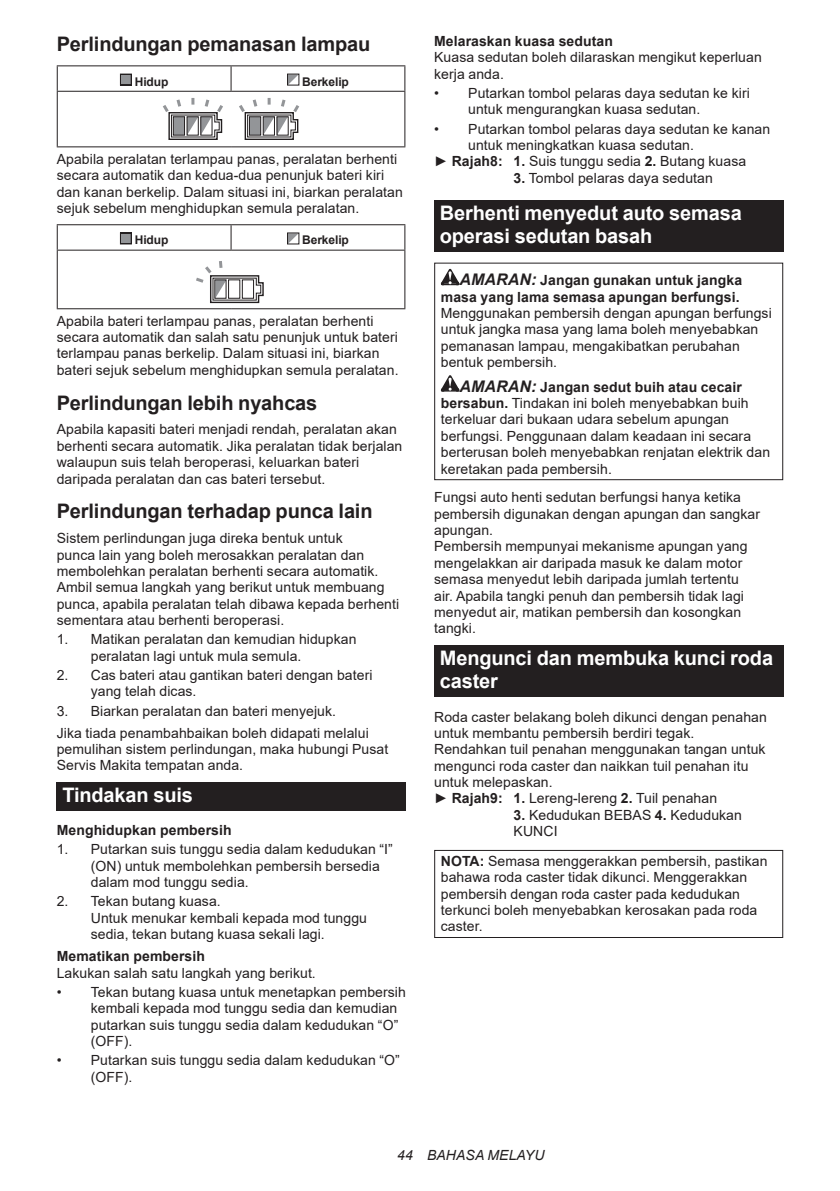
<style>
.page{position:relative;width:840px;height:1191px;background:#fff}
.page>*{position:absolute;margin:0;border:0;box-sizing:border-box;transform-origin:0 0}
.t1{font:700 20px/23.4px "Arial";letter-spacing:-.01em;color:#fff}
.t2{font:700 20px "Arial";letter-spacing:-.01em;color:#231f20}
.t3{font:14px/16.4px "Arial";letter-spacing:.005em;color:#231f20}
.t4{font:700 14px/16.4px "Arial";letter-spacing:.005em;color:#231f20;text-align:right}
.t5{font:italic 14px "Arial";letter-spacing:.005em;color:#231f20}
.t6{font:700 12px "Arial";letter-spacing:-.01em;color:#231f20}
.s1{font-weight:700}
.s2{font-style:italic;font-size:16px}
.s3{font-weight:700;font-style:italic;font-size:16px}
</style>
<div class="page">
<hr style="left:57px;top:65px;width:174px;height:1px;background:#231f20">
<svg style="left:57px;top:66px;width:1px;height:25px"></svg>
<hr style="left:231px;top:65px;width:174px;height:1px;background:#231f20">
<svg style="left:230px;top:66px;width:1px;height:25px"></svg>
<svg style="left:404px;top:66px;width:1px;height:25px"></svg>
<hr style="left:57px;top:91px;width:174px;height:1px;background:#231f20">
<hr style="left:57px;top:92px;width:1px;height:54px;background:#231f20">
<hr style="left:231px;top:91px;width:174px;height:1px;background:#231f20">
<hr style="left:404px;top:92px;width:1px;height:54px;background:#231f20">
<hr style="left:57px;top:146px;width:174px;height:1px;background:#231f20">
<hr style="left:231px;top:146px;width:174px;height:1px;background:#231f20">
<svg style="left:122px;top:76px;width:7px;height:7px"></svg>
<div style="left:120px;top:74px;width:12px;height:12px;border:1px solid #231f20"></div>
<svg style="left:289px;top:76px;width:8px;height:8px"></svg>
<div style="left:287px;top:74px;width:12px;height:12px;border:1px solid #231f20"></div>
<svg style="left:163px;top:98px;width:60px;height:42px"></svg>
<svg style="left:239px;top:98px;width:60px;height:42px"></svg>
<hr style="left:57px;top:224px;width:174px;height:1px;background:#231f20">
<svg style="left:57px;top:225px;width:1px;height:25px"></svg>
<hr style="left:231px;top:224px;width:174px;height:1px;background:#231f20">
<svg style="left:230px;top:225px;width:1px;height:25px"></svg>
<svg style="left:404px;top:225px;width:1px;height:25px"></svg>
<hr style="left:57px;top:250px;width:174px;height:1px;background:#231f20">
<hr style="left:57px;top:251px;width:1px;height:57px;background:#231f20">
<hr style="left:231px;top:250px;width:174px;height:1px;background:#231f20">
<hr style="left:404px;top:251px;width:1px;height:57px;background:#231f20">
<hr style="left:57px;top:308px;width:174px;height:1px;background:#231f20">
<hr style="left:231px;top:308px;width:174px;height:1px;background:#231f20">
<svg style="left:122px;top:235px;width:7px;height:7px"></svg>
<div style="left:120px;top:232px;width:12px;height:12px;border:1px solid #231f20"></div>
<svg style="left:289px;top:234px;width:8px;height:8px"></svg>
<div style="left:287px;top:232px;width:12px;height:12px;border:1px solid #231f20"></div>
<svg style="left:196px;top:261px;width:68px;height:42px"></svg>
<div style="left:57px;top:782px;width:348px;height:28px;background:#231f20"></div>
<div style="left:434px;top:200px;width:348px;height:52px;background:#231f20"></div>
<svg style="left:440px;top:269px;width:19px;height:16px"></svg>
<svg style="left:440px;top:375px;width:19px;height:16px"></svg>
<div style="left:434px;top:263px;width:348px;height:217px;border:1px solid #231f20"></div>
<div style="left:434px;top:644px;width:348px;height:52px;background:#231f20"></div>
<div style="left:434px;top:850px;width:348px;height:88px;border:1px solid #231f20"></div>
<h1 class="t2" style="left:57px;top:30px;width:315px">Perlindungan pemanasan lampau</h1>
<p class="t6" style="left:135px;top:73px;width:35px">Hidup</p>
<p class="t6" style="left:302px;top:73px;width:48px">Berkelip</p>
<p class="t3" style="left:57px;top:150px;width:347px">Apabila peralatan terlampau panas, peralatan berhenti secara automatik dan kedua-dua penunjuk bateri kiri dan kanan berkelip. Dalam situasi ini, biarkan peralatan sejuk sebelum menghidupkan semula peralatan.</p>
<p class="t6" style="left:135px;top:232px;width:35px">Hidup</p>
<p class="t6" style="left:302px;top:232px;width:48px">Berkelip</p>
<p class="t3" style="left:57px;top:312px;width:343px">Apabila bateri terlampau panas, peralatan berhenti secara automatik dan salah satu penunjuk untuk bateri terlampau panas berkelip. Dalam situasi ini, biarkan bateri sejuk sebelum menghidupkan semula peralatan.</p>
<h1 class="t2" style="left:57px;top:388px;width:262px">Perlindungan lebih nyahcas</h1>
<p class="t3" style="left:57px;top:421px;width:347px">Apabila kapasiti bateri menjadi rendah, peralatan akan berhenti secara automatik. Jika peralatan tidak berjalan walaupun suis telah beroperasi, keluarkan bateri daripada peralatan dan cas bateri tersebut.</p>
<h1 class="t2" style="left:57px;top:497px;width:317px">Perlindungan terhadap punca lain</h1>
<p class="t3" style="left:57px;top:530px;width:344px">Sistem perlindungan juga direka bentuk untuk<br>punca lain yang boleh merosakkan peralatan dan membolehkan peralatan berhenti secara automatik.<br>Ambil semua langkah yang berikut untuk membuang punca, apabila peralatan telah dibawa kepada berhenti sementara atau berhenti beroperasi.</p>
<p class="t3" style="left:91px;top:631px;width:267px;text-indent:-34px">1. Matikan peralatan dan kemudian hidupkan peralatan lagi untuk mula semula.</p>
<p class="t3" style="left:91px;top:667px;width:283px;text-indent:-34px">2. Cas bateri atau gantikan bateri dengan bateri yang telah dicas.</p>
<p class="t3" style="left:57px;top:699px;width:313px;line-height:22px">3. Biarkan peralatan dan bateri menyejuk.<br>Jika tiada penambahbaikan boleh didapati melalui</p>
<p class="t3" style="left:57px;top:741px;width:333px">pemulihan sistem perlindungan, maka hubungi Pusat<br>Servis Makita tempatan anda.</p>
<h1 class="t1" style="left:62px;top:783px;width:132px">Tindakan suis</h1>
<p class="t4" style="left:57px;top:822px;width:176px">Menghidupkan pembersih</p>
<p class="t3" style="left:91px;top:841px;width:303px;text-indent:-34px">1. Putarkan suis tunggu sedia dalam kedudukan “I” (ON) untuk membolehkan pembersih bersedia dalam mod tunggu sedia.</p>
<p class="t3" style="left:91px;top:893px;width:277px;text-indent:-34px">2. Tekan butang kuasa.<br>Untuk menukar kembali kepada mod tunggu sedia, tekan butang kuasa sekali lagi.</p>
<p class="t4" style="left:57px;top:948px;width:150px">Mematikan pembersih</p>
<p class="t3" style="left:57px;top:964px;width:260px">Lakukan salah satu langkah yang berikut.</p>
<p class="t3" style="left:91px;top:983px;width:316px;text-indent:-34px">• Tekan butang kuasa untuk menetapkan pembersih kembali kepada mod tunggu sedia dan kemudian putarkan suis tunggu sedia dalam kedudukan “O” (OFF).</p>
<p class="t3" style="left:91px;top:1052px;width:310px;text-indent:-34px">• Putarkan suis tunggu sedia dalam kedudukan “O” (OFF).</p>
<p class="t4" style="left:434px;top:33px;width:180px">Melaraskan kuasa sedutan</p>
<p class="t3" style="left:434px;top:49px;width:329px">Kuasa sedutan boleh dilaraskan mengikut keperluan kerja anda.</p>
<p class="t3" style="left:468px;top:85px;width:283px;text-indent:-34px">• Putarkan tombol pelaras daya sedutan ke kiri untuk mengurangkan kuasa sedutan.</p>
<p class="t3" style="left:434px;top:120px;width:337px">• Putarkan tombol pelaras daya sedutan ke kanan</p>
<p class="t3" style="left:468px;top:137px;width:227px">untuk meningkatkan kuasa sedutan.</p>
<p class="t3" style="left:434px;top:153px;width:313px">► <span class="s1">Rajah8: 1.</span> Suis tunggu sedia <span class="s1">2.</span> Butang kuasa</p>
<p class="t3" style="left:513px;top:170px;width:201px"><span class="s1">3.</span> Tombol pelaras daya sedutan</p>
<h1 class="t1" style="left:439px;top:201px;width:303px">Berhenti menyedut auto semasa operasi sedutan basah</h1>
<p class="t4" style="left:440px;top:272px;width:302px"><span class="s2">AMARAN:</span> Jangan gunakan untuk jangka masa yang lama semasa apungan berfungsi.</p>
<p class="t3" style="left:440px;top:305px;width:332px">Menggunakan pembersih dengan apungan berfungsi untuk jangka masa yang lama boleh menyebabkan pemanasan lampau, mengakibatkan perubahan bentuk pembersih.</p>
<p class="t3" style="left:440px;top:378px;width:330px;text-indent:19px"><span class="s3">AMARAN:</span> <span class="s1">Jangan sedut buih atau cecair bersabun.</span> Tindakan ini boleh menyebabkan buih terkeluar dari bukaan udara sebelum apungan berfungsi. Penggunaan dalam keadaan ini secara berterusan boleh menyebabkan renjatan elektrik dan keretakan pada pembersih.</p>
<p class="t3" style="left:434px;top:489px;width:327px">Fungsi auto henti sedutan berfungsi hanya ketika pembersih digunakan dengan apungan dan sangkar apungan.<br>Pembersih mempunyai mekanisme apungan yang mengelakkan air daripada masuk ke dalam motor semasa menyedut lebih daripada jumlah tertentu air. Apabila tangki penuh dan pembersih tidak lagi menyedut air, matikan pembersih dan kosongkan tangki.</p>
<h1 class="t1" style="left:439px;top:646px;width:334px">Mengunci dan membuka kunci roda caster</h1>
<p class="t3" style="left:434px;top:708px;width:334px">Roda caster belakang boleh dikunci dengan penahan untuk membantu pembersih berdiri tegak.<br>Rendahkan tuil penahan menggunakan tangan untuk mengunci roda caster dan naikkan tuil penahan itu untuk melepaskan.<br>► <span class="s1">Rajah9: 1.</span> Lereng-lereng <span class="s1">2.</span> Tuil penahan</p>
<p class="t3" style="left:513px;top:806px;width:230px"><span class="s1">3.</span> Kedudukan BEBAS <span class="s1">4.</span> Kedudukan<br>KUNCI</p>
<p class="t3" style="left:440px;top:852px;width:328px"><span class="s1">NOTA:</span> Semasa menggerakkan pembersih, pastikan bahawa roda caster tidak dikunci. Menggerakkan pembersih dengan roda caster pada kedudukan terkunci boleh menyebabkan kerosakan pada roda caster.</p>
<p class="t5" style="left:397px;top:1146px;width:149px">44 BAHASA MELAYU</p>
</div>
